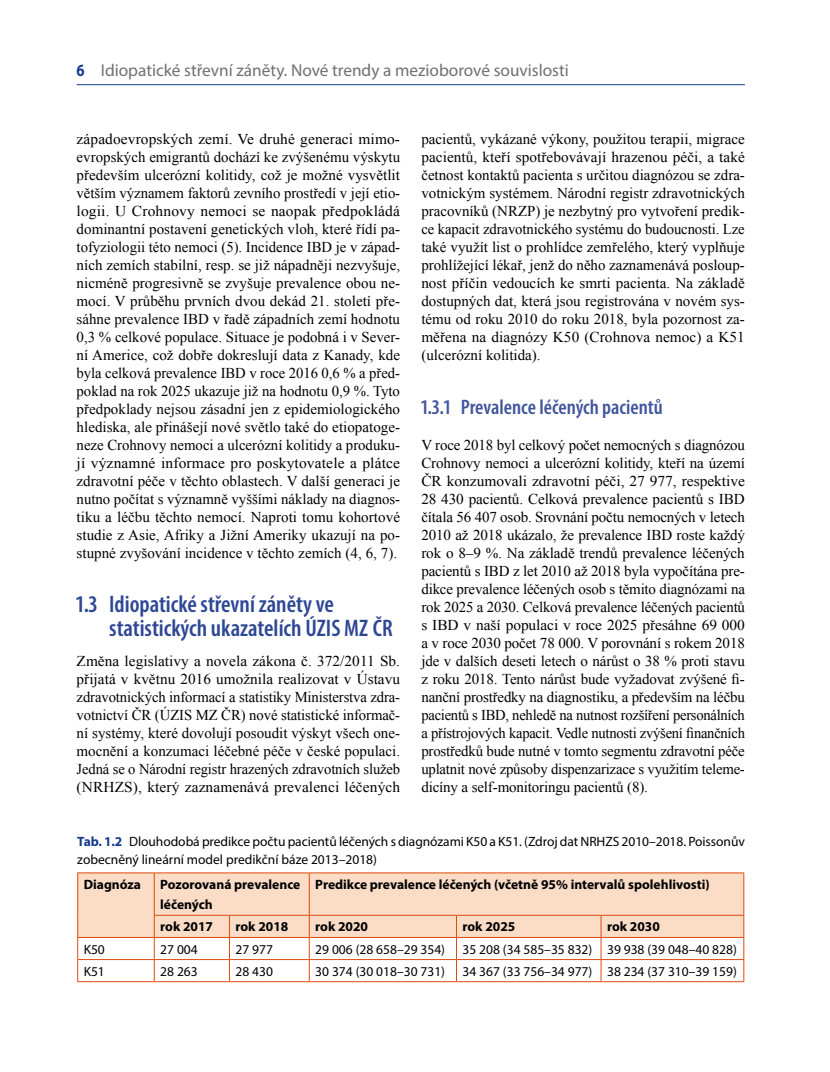
<style>
.page{position:relative;width:830px;height:1072px;background:#fff}
.page>*{position:absolute;margin:0;border:0;box-sizing:border-box;transform-origin:0 0}
.nadpis_xx{font:600 condensed 24px/24px "Myriad Pro";color:#2d4795}
.nadpis_xxx{font:600 condensed 21px "Myriad Pro";color:#42569e}
.t1{font:17.25px "Myriad Pro";color:#6f7070}
.blok_nedsazeny{font:15px/18px "Times New Roman";color:#000;text-align:justify}
.blok_odsazeny{font:15px/18px "Times New Roman";color:#000;text-align:justify}
.Tab_popisek{font:13.5px/18px "Myriad Pro";letter-spacing:-.005em;color:#000}
.tabulka_text{font:13.5px "Myriad Pro";color:#000}
.tabulka_zahlavi{font:700 13.5px/20.2px "Myriad Pro";color:#000}
.s1{font-weight:700;color:#163a8c}
</style>
<div class="page">
<hr style="left:77px;top:84px;width:667px;height:1px;background:#163a8c">
<div style="left:78px;top:873px;width:665px;height:64px;background:#fadcc7"></div>
<hr style="left:77px;top:872px;width:77px;height:1px;background:#df4b0a">
<hr style="left:77px;top:873px;width:1px;height:42px;background:#df4b0a">
<hr style="left:154px;top:872px;width:75px;height:1px;background:#df4b0a">
<hr style="left:154px;top:873px;width:1px;height:42px;background:#df4b0a">
<hr style="left:229px;top:872px;width:80px;height:1px;background:#df4b0a">
<hr style="left:309px;top:872px;width:147px;height:1px;background:#df4b0a">
<hr style="left:309px;top:873px;width:1px;height:42px;background:#df4b0a">
<hr style="left:456px;top:872px;width:144px;height:1px;background:#df4b0a">
<hr style="left:600px;top:872px;width:143px;height:1px;background:#df4b0a">
<hr style="left:743px;top:873px;width:1px;height:42px;background:#df4b0a">
<hr style="left:154px;top:915px;width:75px;height:1px;background:#df4b0a">
<hr style="left:229px;top:915px;width:80px;height:1px;background:#df4b0a">
<hr style="left:309px;top:915px;width:147px;height:1px;background:#df4b0a">
<hr style="left:456px;top:915px;width:144px;height:1px;background:#df4b0a">
<hr style="left:600px;top:915px;width:143px;height:1px;background:#df4b0a">
<hr style="left:77px;top:937px;width:77px;height:1px;background:#df4b0a">
<hr style="left:154px;top:937px;width:75px;height:1px;background:#df4b0a">
<hr style="left:229px;top:937px;width:80px;height:1px;background:#df4b0a">
<hr style="left:309px;top:937px;width:147px;height:1px;background:#df4b0a">
<hr style="left:456px;top:937px;width:144px;height:1px;background:#df4b0a">
<hr style="left:600px;top:937px;width:143px;height:1px;background:#df4b0a">
<hr style="left:77px;top:959px;width:77px;height:1px;background:#df4b0a">
<svg style="left:77px;top:915px;width:1px;height:66px"></svg>
<hr style="left:154px;top:959px;width:75px;height:1px;background:#df4b0a">
<svg style="left:154px;top:915px;width:1px;height:66px"></svg>
<hr style="left:229px;top:959px;width:80px;height:1px;background:#df4b0a">
<svg style="left:229px;top:915px;width:1px;height:66px"></svg>
<hr style="left:309px;top:959px;width:147px;height:1px;background:#df4b0a">
<svg style="left:309px;top:915px;width:1px;height:66px"></svg>
<hr style="left:456px;top:959px;width:144px;height:1px;background:#df4b0a">
<svg style="left:456px;top:915px;width:1px;height:66px"></svg>
<hr style="left:600px;top:959px;width:143px;height:1px;background:#df4b0a">
<svg style="left:600px;top:915px;width:1px;height:66px"></svg>
<svg style="left:743px;top:915px;width:1px;height:66px"></svg>
<hr style="left:77px;top:981px;width:77px;height:1px;background:#df4b0a">
<hr style="left:154px;top:981px;width:75px;height:1px;background:#df4b0a">
<hr style="left:229px;top:981px;width:80px;height:1px;background:#df4b0a">
<hr style="left:309px;top:981px;width:147px;height:1px;background:#df4b0a">
<hr style="left:456px;top:981px;width:144px;height:1px;background:#df4b0a">
<hr style="left:600px;top:981px;width:143px;height:1px;background:#df4b0a">
<p class="t1" style="left:77px;top:60px;width:493px"><span class="s1">6</span> Idiopatické střevní záněty. Nové trendy a mezioborové souvislosti</p>
<p class="blok_odsazeny" style="left:77px;top:130px;width:325px">západoevropských zemí. Ve druhé generaci mimo&shy;evropských emigrantů dochází ke zvýšenému výskytu především ulcerózní kolitidy, což je možné vysvětlit větším významem faktorů zevního prostředí v její etio&shy;logii. U Crohnovy nemoci se naopak předpokládá dominantní postavení genetických vloh, které řídí pa&shy;tofyziologii této nemoci (5). Incidence IBD je v západ&shy;ních zemích stabilní, resp. se již nápadněji nezvyšuje, nicméně progresivně se zvyšuje prevalence obou ne&shy;mocí. V průběhu prvních dvou dekád 21. století pře&shy;sáhne prevalence IBD v řadě západních zemí hodnotu 0,3 % celkové populace. Situace je podobná i v Sever&shy;ní Americe, což dobře dokreslují data z Kanady, kde byla celková prevalence IBD v roce 2016 0,6 % a před&shy;poklad na rok 2025 ukazuje již na hodnotu 0,9 %. Tyto předpoklady nejsou zásadní jen z epidemiologického hlediska, ale přinášejí nové světlo také do etiopatoge&shy;neze Crohnovy nemoci a ulcerózní kolitidy a produku&shy;jí významné informace pro poskytovatele a plátce zdravotní péče v těchto oblastech. V další generaci je nutno počítat s významně vyššími náklady na diagnos&shy;tiku a léčbu těchto nemocí. Naproti tomu kohortové studie z Asie, Afriky a Jižní Ameriky ukazují na po&shy;stupné zvyšování incidence v těchto zemích (4, 6, 7).</p>
<p class="nadpis_xx" style="left:109px;top:592px;width:285px;text-indent:-33px">1.3 Idiopatické střevní záněty ve statistických ukazatelích ÚZIS MZ ČR</p>
<p class="blok_nedsazeny" style="left:77px;top:652px;width:325px">Změna legislativy a novela zákona č. 372/2011 Sb. přijatá v květnu 2016 umožnila realizovat v Ústavu zdravotnických informací a statistiky Ministerstva zdra&shy;votnictví ČR (ÚZIS MZ ČR) nové statistické informač&shy;ní systémy, které dovolují posoudit výskyt všech one&shy;mocnění a konzumaci léčebné péče v české populaci.<br>Jedná se o Národní registr hrazených zdravotních služeb (NRHZS), který zaznamenává prevalenci léčených</p>
<p class="blok_nedsazeny" style="left:421px;top:130px;width:325px">pacientů, vykázané výkony, použitou terapii, migrace pacientů, kteří spotřebovávají hrazenou péči, a také četnost kontaktů pacienta s určitou diagnózou se zdra&shy;votnickým systémem. Národní registr zdravotnických pracovníků (NRZP) je nezbytný pro vytvoření predik&shy;ce kapacit zdravotnického systému do budoucnosti. Lze také využít list o prohlídce zemřelého, který vyplňuje prohlížející lékař, jenž do něho zaznamenává posloup&shy;nost příčin vedoucích ke smrti pacienta. Na základě dostupných dat, která jsou registrována v novém sys&shy;tému od roku 2010 do roku 2018, byla pozornost za&shy;měřena na diagnózy K50 (Crohnova nemoc) a K51 (ulcerózní kolitida).</p>
<p class="nadpis_xxx" style="left:421px;top:394px;width:243px">1.3.1 Prevalence léčených pacientů</p>
<p class="blok_nedsazeny" style="left:421px;top:436px;width:325px">V roce 2018 byl celkový počet nemocných s diagnózou Crohnovy nemoci a ulcerózní kolitidy, kteří na území ČR konzumovali zdravotní péči, 27 977, respektive 28 430 pacientů. Celková prevalence pacientů s IBD čítala 56 407 osob. Srovnání počtu nemocných v letech 2010 až 2018 ukázalo, že prevalence IBD roste každý rok o 8–9 %. Na základě trendů prevalence léčených pacientů s IBD z let 2010 až 2018 byla vypočítána pre&shy;dikce prevalence léčených osob s těmito diagnózami na rok 2025 a 2030. Celková prevalence léčených pacientů s IBD v naší populaci v roce 2025 přesáhne 69 000 a v roce 2030 počet 78 000. V porovnání s rokem 2018 jde v dalších deseti letech o nárůst o 38 % proti stavu z roku 2018. Tento nárůst bude vyžadovat zvýšené fi&shy;nanční prostředky na diagnostiku, a především na léčbu pacientů s IBD, nehledě na nutnost rozšíření personálních a přístrojových kapacit. Vedle nutnosti zvýšení finančních prostředků bude nutné v tomto segmentu zdravotní péče uplatnit nové způsoby dispenzarizace s využitím teleme&shy;dicíny a self-monitoringu pacientů (8).</p>
<p class="Tab_popisek" style="left:77px;top:832px;width:668px"><span class="s1">Tab. 1.2</span> Dlouhodobá predikce počtu pacientů léčených s diagnózami K50 a K51. (Zdroj dat NRHZS 2010–2018. Poissonův zobecněný lineární model predikční báze 2013–2018)</p>
<p class="tabulka_zahlavi" style="left:84px;top:874px;width:59px">Diagnóza</p>
<p class="tabulka_zahlavi" style="left:160px;top:874px;width:142px">Pozorovaná prevalence léčených</p>
<p class="tabulka_zahlavi" style="left:315px;top:874px;width:395px">Predikce prevalence léčených (včetně 95% intervalů spolehlivosti)</p>
<p class="tabulka_zahlavi" style="left:160px;top:916px;width:54px">rok 2017</p>
<p class="tabulka_zahlavi" style="left:235px;top:916px;width:54px">rok 2018</p>
<p class="tabulka_zahlavi" style="left:315px;top:916px;width:54px">rok 2020</p>
<p class="tabulka_zahlavi" style="left:462px;top:916px;width:54px">rok 2025</p>
<p class="tabulka_zahlavi" style="left:606px;top:916px;width:54px">rok 2030</p>
<p class="tabulka_text" style="left:84px;top:940px;width:23px">K50</p>
<p class="tabulka_text" style="left:160px;top:940px;width:39px">27 004</p>
<p class="tabulka_text" style="left:235px;top:940px;width:39px">27 977</p>
<p class="tabulka_text" style="left:315px;top:940px;width:131px">29 006 (28 658–29 354)</p>
<p class="tabulka_text" style="left:462px;top:940px;width:131px">35 208 (34 585–35 832)</p>
<p class="tabulka_text" style="left:606px;top:940px;width:131px">39 938 (39 048–40 828)</p>
<p class="tabulka_text" style="left:84px;top:962px;width:23px">K51</p>
<p class="tabulka_text" style="left:160px;top:962px;width:39px">28 263</p>
<p class="tabulka_text" style="left:235px;top:962px;width:39px">28 430</p>
<p class="tabulka_text" style="left:315px;top:962px;width:131px">30 374 (30 018–30 731)</p>
<p class="tabulka_text" style="left:462px;top:962px;width:131px">34 367 (33 756–34 977)</p>
<p class="tabulka_text" style="left:606px;top:962px;width:131px">38 234 (37 310–39 159)</p>
</div>
